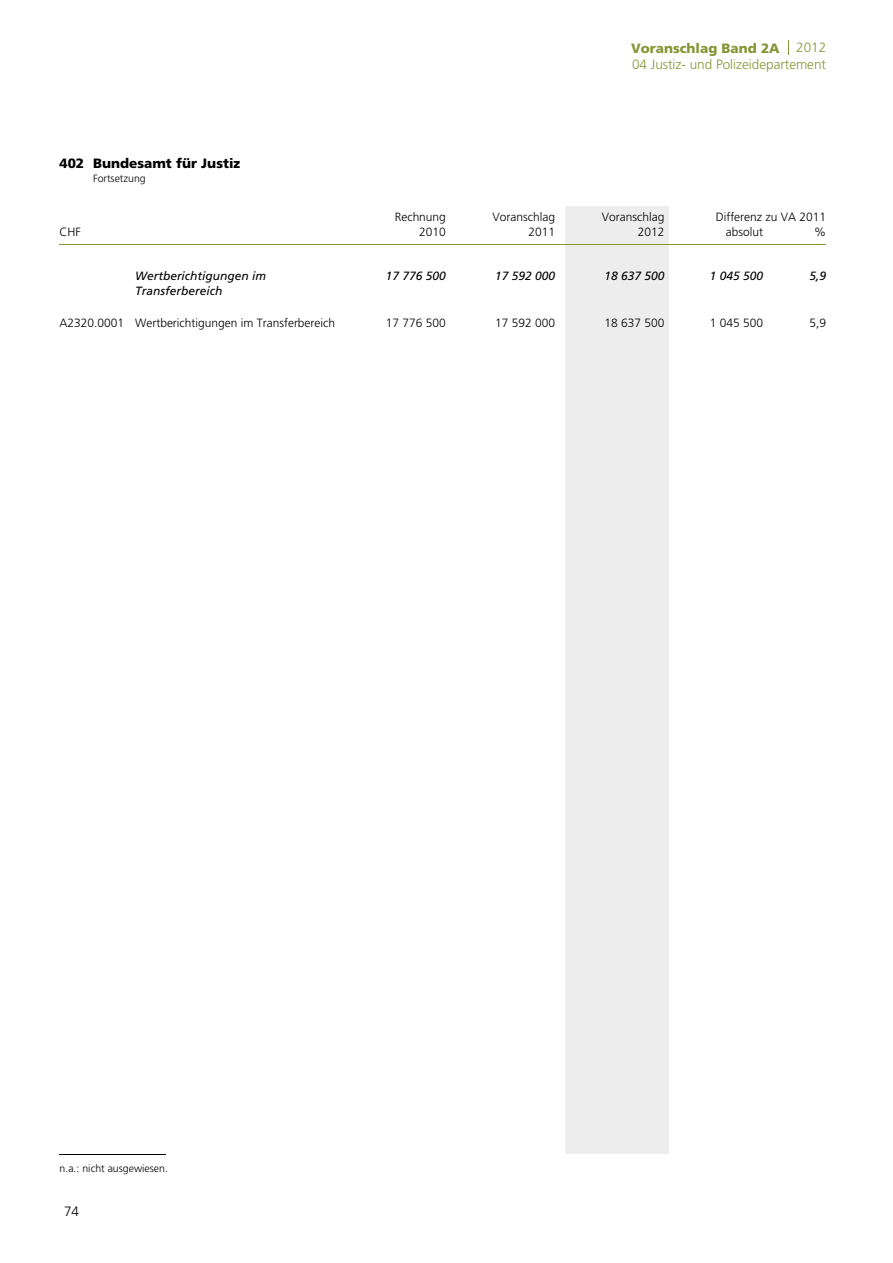
<style>
.page{position:relative;width:893px;height:1263px;background:#fff}
.page>*{position:absolute;margin:0;border:0;box-sizing:border-box;transform-origin:0 0}
.t1{font:300 13.5px/16px "Frutiger";color:#859635}
.t2{font:900 13.5px "Frutiger";color:#000}
.t3{font:300 13.5px "Frutiger LT Std";color:#000}
.t4{font:300 12px/14.7px "Frutiger";color:#000;text-align:right}
.t5{font:italic 12px/15px "Frutiger";color:#000}
.t6{font:300 10.5px "Frutiger";color:#000}
.s1{font-weight:900}
</style>
<div class="page">
<div style="left:566px;top:206px;width:102px;height:948px;background:#ededee"></div>
<svg style="left:788px;top:40px;width:1px;height:15px"></svg>
<hr style="left:59px;top:244px;width:767px;height:1px;background:#859635">
<hr style="left:59px;top:1154px;width:107px;height:1px;background:#000">
<p class="t2" style="left:59px;top:158px;width:182px">402 Bundesamt für Justiz</p>
<p class="t6" style="left:93px;top:174px;width:54px">Fortsetzung</p>
<p class="t4" style="left:59px;top:225px;width:23px">CHF</p>
<p class="t1" style="left:631px;top:41px;width:196px"><span class="s1">Voranschlag Band 2A</span> 2012<br>04 Justiz- und Polizeidepartement</p>
<p class="t4" style="left:395px;top:211px;width:53px">Rechnung<br>2010</p>
<p class="t4" style="left:493px;top:211px;width:64px">Voranschlag<br>2011</p>
<p class="t4" style="left:602px;top:211px;width:64px">Voranschlag</p>
<p class="t4" style="left:638px;top:225px;width:28px">2012</p>
<p class="t4" style="left:726px;top:211px;width:102px;text-align:left;text-indent:-10px">Differenz zu VA 2011 absolut</p>
<p class="t4" style="left:814px;top:225px;width:13px">%</p>
<p class="t5" style="left:135px;top:269px;width:132px">Wertberichtigungen im<br>Transferbereich</p>
<p class="t5" style="left:386px;top:269px;width:61px">17 776 500</p>
<p class="t5" style="left:710px;top:269px;width:55px">1 045 500</p>
<p class="t5" style="left:809px;top:269px;width:18px">5,9</p>
<p class="t5" style="left:495px;top:269px;width:61px">17 592 000</p>
<p class="t5" style="left:604px;top:269px;width:61px">18 637 500</p>
<p class="t4" style="left:59px;top:316px;width:277px">A2320.0001 Wertberichtigungen im Transferbereich</p>
<p class="t4" style="left:604px;top:316px;width:61px">18 637 500</p>
<p class="t4" style="left:386px;top:316px;width:61px">17 776 500</p>
<p class="t4" style="left:710px;top:316px;width:55px">1 045 500</p>
<p class="t4" style="left:809px;top:316px;width:18px">5,9</p>
<p class="t4" style="left:495px;top:316px;width:61px">17 592 000</p>
<p class="t6" style="left:60px;top:1164px;width:110px">n.a.: nicht ausgewiesen.</p>
<p class="t3" style="left:64px;top:1206px;width:16px">74</p>
</div>
